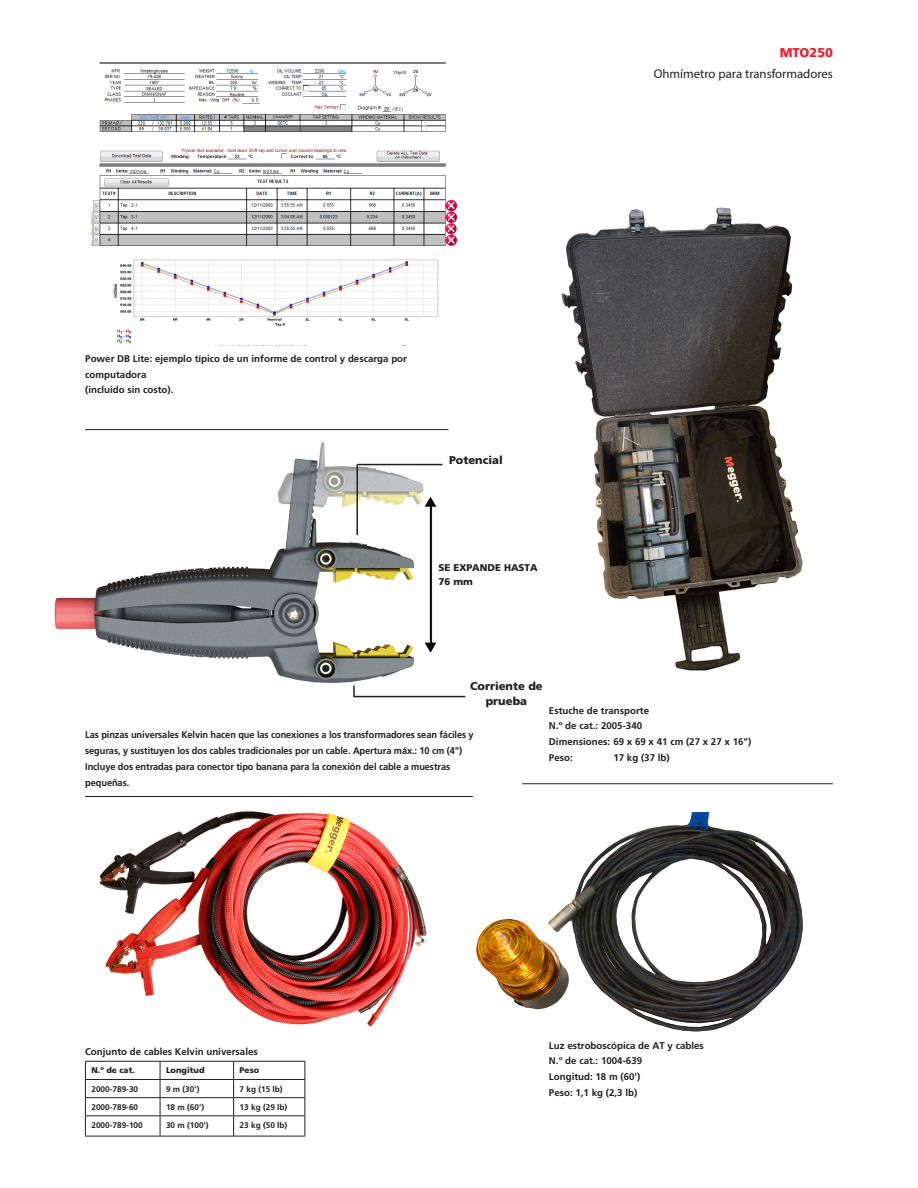
<style>
.page{position:relative;width:918px;height:1188px;background:#fff}
.page>*{position:absolute;margin:0;border:0;box-sizing:border-box;transform-origin:0 0}
._4-Secondary_Product{font:12.75px "Myriad Pro";color:#231f20}
._3-Secondary_product{font:900 12.75px "Frutiger LT Pro";color:#ee1b2c}
._16-Address_Heading{font:900 11.25px/15.8px "Frutiger LT Pro";color:#231f20;text-align:center}
._15-Ordering_Informa{font:700 9.75px/15.8px "Frutiger LT Pro";color:#231f20}
._15-Ordering_Informa-2{font:700 9.75px/15.8px "Frutiger LT Pro";color:#231f20;scale:.95 1}
._16-Address_Heading-2{font:900 9.75px/14.2px "Frutiger LT Pro";color:#231f20}
._16-Address_Heading-3{font:700 8.25px "Frutiger LT Pro";color:#231f20}
._16-Address_Heading-4{font:900 8.25px "Frutiger LT Pro";color:#231f20}
._15-Ordering_Informa-3{font:700 8.25px "Frutiger LT Pro";color:#231f20}
</style>
<div class="page">
<img style="left:85px;top:811px;width:342px;height:252px">
<img style="left:91px;top:63px;width:367px;height:281px">
<hr style="left:85px;top:1061px;width:75px;height:1px;background:#231f20">
<hr style="left:160px;top:1061px;width:74px;height:1px;background:#231f20">
<hr style="left:234px;top:1061px;width:71px;height:1px;background:#231f20">
<hr style="left:85px;top:1079px;width:75px;height:1px;background:#231f20">
<hr style="left:160px;top:1079px;width:74px;height:1px;background:#231f20">
<hr style="left:234px;top:1079px;width:71px;height:1px;background:#231f20">
<hr style="left:85px;top:1097px;width:75px;height:1px;background:#231f20">
<hr style="left:160px;top:1097px;width:74px;height:1px;background:#231f20">
<hr style="left:85px;top:1115px;width:75px;height:1px;background:#231f20">
<svg style="left:85px;top:1062px;width:1px;height:74px"></svg>
<hr style="left:160px;top:1115px;width:74px;height:1px;background:#231f20">
<svg style="left:160px;top:1062px;width:1px;height:74px"></svg>
<hr style="left:234px;top:1115px;width:71px;height:1px;background:#231f20">
<hr style="left:85px;top:1136px;width:75px;height:1px;background:#231f20">
<hr style="left:160px;top:1136px;width:74px;height:1px;background:#231f20">
<hr style="left:234px;top:1136px;width:71px;height:1px;background:#231f20">
<svg style="left:233px;top:1062px;width:1px;height:74px"></svg>
<svg style="left:305px;top:1062px;width:1px;height:74px"></svg>
<hr style="left:234px;top:1097px;width:71px;height:1px;background:#231f20">
<img style="left:561px;top:207px;width:242px;height:464px">
<img style="left:548px;top:812px;width:255px;height:220px">
<hr style="left:85px;top:429px;width:363px;height:1px;background:#231f20">
<hr style="left:85px;top:796px;width:388px;height:1px;background:#231f20">
<hr style="left:522px;top:783px;width:311px;height:1px;background:#231f20">
<img style="left:54px;top:442px;width:389px;height:242px">
<hr style="left:356px;top:465px;width:2px;height:70px;background:#231f20">
<hr style="left:357px;top:464px;width:86px;height:1px;background:#231f20">
<svg style="left:353px;top:685px;width:113px;height:13px"></svg>
<div style="left:438px;top:564px;width:116px;height:39px;background:#fff"></div>
<p class="_15-Ordering_Informa" style="left:85px;top:351px;width:323px">Power DB Lite: ejemplo típico de un informe de control y descarga por computadora</p>
<p class="_15-Ordering_Informa" style="left:85px;top:382px;width:90px">(incluido sin costo).</p>
<p class="_16-Address_Heading" style="left:449px;top:452px;width:55px">Potencial</p>
<p class="_16-Address_Heading-2" style="left:438px;top:561px;width:101px">SE EXPANDE HASTA<br>76 mm</p>
<p class="_3-Secondary_product" style="left:780px;top:45px;width:55px">MTO250</p>
<p class="_4-Secondary_Product" style="left:654px;top:66px;width:181px">Ohmímetro para transformadores</p>
<p class="_16-Address_Heading" style="left:470px;top:678px;width:74px">Corriente de prueba</p>
<p class="_15-Ordering_Informa" style="left:549px;top:702px;width:102px">Estuche de transporte</p>
<p class="_15-Ordering_Informa" style="left:549px;top:718px;width:95px">N.º de cat.: 2005-340</p>
<p class="_15-Ordering_Informa" style="left:549px;top:734px;width:204px">Dimensiones: 69 x 69 x 41 cm (27 x 27 x 16")</p>
<p class="_15-Ordering_Informa" style="left:549px;top:750px;width:25px">Peso:</p>
<p class="_15-Ordering_Informa" style="left:613px;top:750px;width:58px">17 kg (37 lb)</p>
<p class="_15-Ordering_Informa-2" style="left:85px;top:727px;width:410px">Las pinzas universales Kelvin hacen que las conexiones a los transformadores sean fáciles y seguras, y sustituyen los dos cables tradicionales por un cable. Apertura máx.: 10 cm (4")</p>
<p class="_15-Ordering_Informa-2" style="left:85px;top:759px;width:386px">Incluye dos entradas para conector tipo banana para la conexión del cable a muestras pequeñas.</p>
<p class="_15-Ordering_Informa" style="left:85px;top:1044px;width:174px">Conjunto de cables Kelvin universales</p>
<p class="_16-Address_Heading-4" style="left:91px;top:1066px;width:45px">N.º de cat.</p>
<p class="_16-Address_Heading-4" style="left:166px;top:1066px;width:40px">Longitud</p>
<p class="_16-Address_Heading-4" style="left:240px;top:1066px;width:21px">Peso</p>
<p class="_15-Ordering_Informa-3" style="left:91px;top:1084px;width:48px">2000-789-30</p>
<p class="_16-Address_Heading-3" style="left:166px;top:1084px;width:35px">9 m (30')</p>
<p class="_16-Address_Heading-3" style="left:240px;top:1084px;width:45px">7 kg (15 lb)</p>
<p class="_16-Address_Heading-3" style="left:91px;top:1102px;width:48px">2000-789-60</p>
<p class="_16-Address_Heading-3" style="left:166px;top:1102px;width:40px">18 m (60')</p>
<p class="_16-Address_Heading-3" style="left:240px;top:1102px;width:49px">13 kg (29 lb)</p>
<p class="_16-Address_Heading-3" style="left:91px;top:1120px;width:53px">2000-789-100</p>
<p class="_16-Address_Heading-3" style="left:166px;top:1120px;width:44px">30 m (100')</p>
<p class="_16-Address_Heading-3" style="left:240px;top:1120px;width:49px">23 kg (50 lb)</p>
<p class="_15-Ordering_Informa" style="left:549px;top:1037px;width:156px">Luz estroboscópica de AT y cables<br>N.º de cat.: 1004-639</p>
<p class="_15-Ordering_Informa" style="left:549px;top:1069px;width:93px">Longitud: 18 m (60')</p>
<p class="_15-Ordering_Informa" style="left:549px;top:1085px;width:90px">Peso: 1,1 kg (2,3 lb)</p>
</div>
